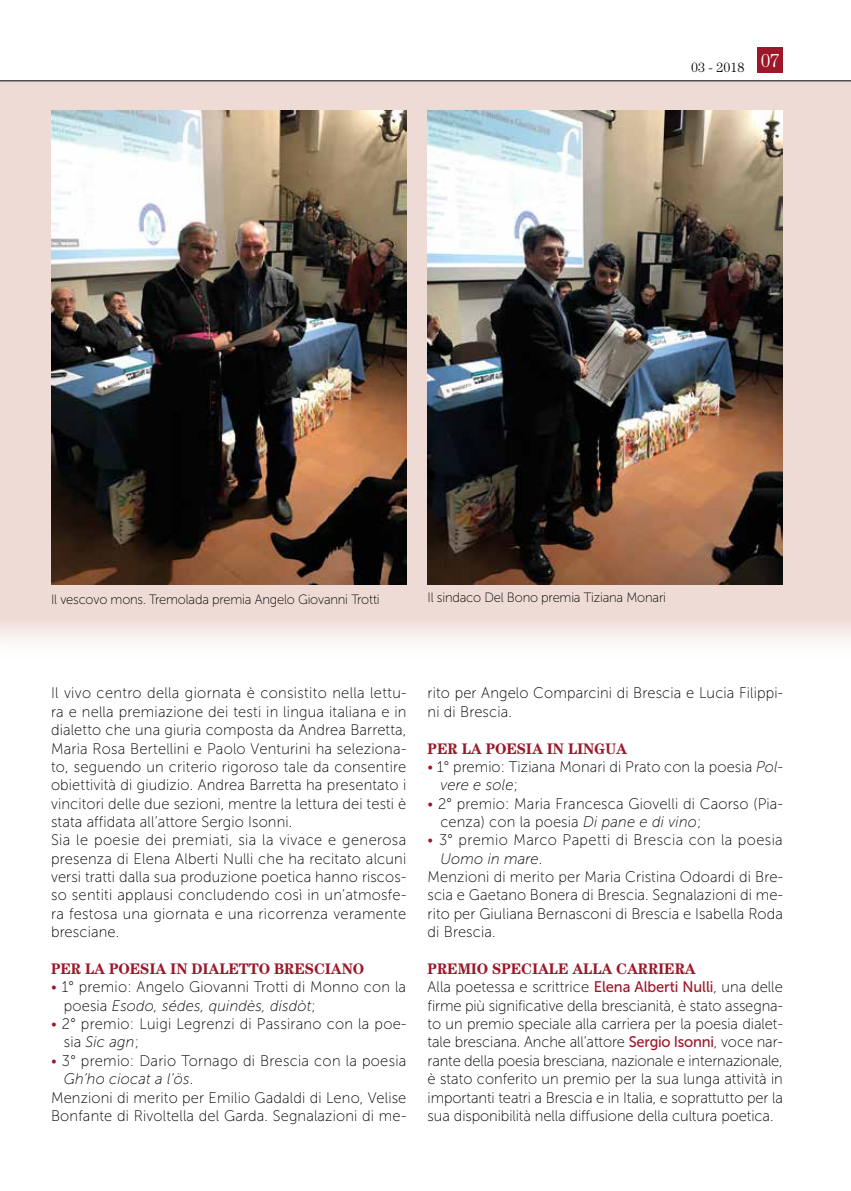
<style>
.page{position:relative;width:851px;height:1191px;background:#fff}
.page>*{position:absolute;margin:0;border:0;box-sizing:border-box;transform-origin:0 0}
.t1{font:15.3px/18.3px "Museo Sans 100";letter-spacing:.01em;color:#000;scale:.96 1}
.t2{font:700 15.3px "Century";letter-spacing:-.01em;color:#9a1829;scale:.96 1}
.t3{font:italic 15.3px "Museo Sans 100";letter-spacing:.01em;color:#000;scale:.96 1}
.t4{font:13.5px "Museo Sans 100";letter-spacing:-.015em;color:#000;scale:.96 1}
.t5{font:300 13.5px "Century";color:#000}
.s1{color:#9a1829}
.s2{font-style:italic}
.s3{font-style:normal}
.s4{font-family:"Museo Sans 500";color:#9a1829}
</style>
<div class="page">
<div style="left:757px;top:47px;width:25px;height:25px;background:#9a1829"></div>
<hr style="left:0;top:80px;width:850px;height:1px;background:#000">
<svg style="left:0;top:81px;width:850px;height:560px;background:#eddbd6"></svg>
<img style="left:51px;top:111px;width:355px;height:473px">
<img style="left:427px;top:111px;width:355px;height:473px">
<p class="t5" style="left:691px;top:60px;width:90px">03 - 2018 <sup>07</sup></p>
<p class="t4" style="left:51px;top:591px;width:344px">Il vescovo mons. Tremolada premia Angelo Giovanni Trotti</p>
<p class="t4" style="left:427px;top:590px;width:250px">Il sindaco Del Bono premia Tiziana Monari</p>
<p class="t1" style="left:51px;top:684px;width:371px">Il vivo centro della giornata è consistito nella lettu&shy;ra e nella premiazione dei testi in lingua italiana e in dialetto che una giuria composta da Andrea Barretta, Maria Rosa Bertellini e Paolo Venturini ha seleziona&shy;to, seguendo un criterio rigoroso tale da consentire obiettività di giudizio. Andrea Barretta ha presentato i vincitori delle due sezioni, mentre la lettura dei testi è stata affidata all’attore Sergio Isonni.<br>Sia le poesie dei premiati, sia la vivace e generosa presenza di Elena Alberti Nulli che ha recitato alcuni versi tratti dalla sua produzione poetica hanno riscos&shy;so sentiti applausi concludendo così in un’atmosfe&shy;ra festosa una giornata e una ricorrenza veramente bresciane.</p>
<p class="t2" style="left:51px;top:959px;width:327px">PER LA POESIA IN DIALETTO BRESCIANO</p>
<p class="t1" style="left:64px;top:978px;width:358px;text-indent:-13px"><span class="s1">•</span> 1° premio: Angelo Giovanni Trotti di Monno con la poesia <span class="s2">Esodo, sédes, quindès, disdòt</span>;</p>
<p class="t1" style="left:64px;top:1014px;width:358px;text-indent:-13px"><span class="s1">•</span> 2° premio: Luigi Legrenzi di Passirano con la poe&shy;sia <span class="s2">Sic agn</span>;</p>
<p class="t1" style="left:51px;top:1051px;width:371px"><span class="s1">•</span> 3° premio: Dario Tornago di Brescia con la poesia</p>
<p class="t3" style="left:64px;top:1070px;width:136px">Gh’ho ciocat a l’ös<span class="s3">.</span></p>
<p class="t1" style="left:51px;top:1088px;width:371px">Menzioni di merito per Emilio Gadaldi di Leno, Velise</p>
<p class="t1" style="left:51px;top:1106px;width:371px">Bonfante di Rivoltella del Garda. Segnalazioni di me-</p>
<p class="t1" style="left:427px;top:684px;width:371px">rito per Angelo Comparcini di Brescia e Lucia Filippi&shy;ni di Brescia.</p>
<p class="t2" style="left:427px;top:739px;width:209px">PER LA POESIA IN LINGUA</p>
<p class="t1" style="left:440px;top:757px;width:358px;text-indent:-13px"><span class="s1">•</span> 1° premio: Tiziana Monari di Prato con la poesia <span class="s2">Pol&shy;vere e sole</span>;</p>
<p class="t1" style="left:440px;top:794px;width:358px;text-indent:-13px"><span class="s1">•</span> 2° premio: Maria Francesca Giovelli di Caorso (Pia&shy;cenza) con la poesia <span class="s2">Di pane e di vino</span>;</p>
<p class="t1" style="left:427px;top:831px;width:371px"><span class="s1">•</span> 3° premio Marco Papetti di Brescia con la poesia</p>
<p class="t3" style="left:440px;top:850px;width:108px">Uomo in mare<span class="s3">.</span></p>
<p class="t1" style="left:427px;top:868px;width:371px">Menzioni di merito per Maria Cristina Odoardi di Bre-</p>
<p class="t1" style="left:427px;top:886px;width:371px">scia e Gaetano Bonera di Brescia. Segnalazioni di me-</p>
<p class="t1" style="left:427px;top:904px;width:371px">rito per Giuliana Bernasconi di Brescia e Isabella Roda</p>
<p class="t1" style="left:427px;top:923px;width:72px">di Brescia.</p>
<p class="t2" style="left:427px;top:959px;width:281px">PREMIO SPECIALE ALLA CARRIERA</p>
<p class="t1" style="left:427px;top:978px;width:371px;text-align:justify">Alla poetessa e scrittrice <span class="s4">Elena Alberti Nulli</span>, una delle firme più significative della brescianità, è stato assegna&shy;to un premio speciale alla carriera per la poesia dialet&shy;tale bresciana. Anche all’attore <span class="s4">Sergio Isonni</span>, voce nar&shy;rante della poesia bresciana, nazionale e internazionale, è stato conferito un premio per la sua lunga attività in importanti teatri a Brescia e in Italia, e soprattutto per la sua disponibilità nella diffusione della cultura poetica.</p>
</div>
